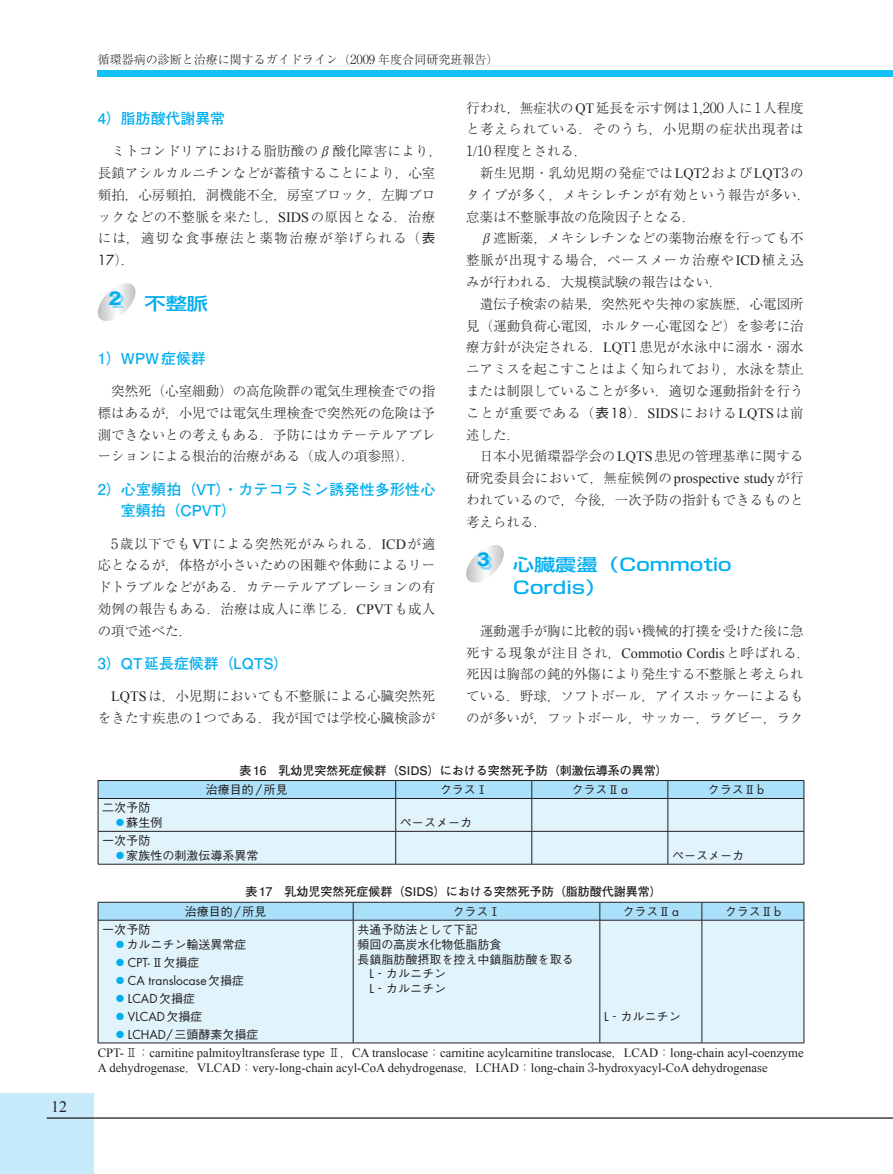
<style>
.page{position:relative;width:893px;height:1174px;background:#fff}
.page>*{position:absolute;margin:0;border:0;box-sizing:border-box;transform-origin:0 0}
.t1{font:500 16.95px/23.4px "Shin Go Pro";color:#00aeef;scale:1.25 1}
.t2{font:700 16.95px "Gothic MB101 Pro";color:#00aeef}
.t3{font:15.9px "Times New Roman";color:#231f20}
.t4{font:700 14.85px/21.8px "Futo Go B101 Pro";letter-spacing:.02em;color:#00aeef}
.t5{font:700 14.85px "Futo Go B101 Pro";color:#00aeef}
.t6{font:300 13.5px/21.8px "Ryumin Pro";color:#231f20;text-align:justify}
.t7{font:300 13.5px/21.8px "Ryumin Pro";letter-spacing:.02em;color:#231f20}
.t8{font:300 13.5px/21.8px "Ryumin Pro";letter-spacing:.025em;color:#231f20}
.t9{font:13.5px "Futura";color:#231f20}
.t10{font:12.6px/14.9px "Times New Roman";color:#231f20}
.t11{font:500 12px/14.9px "Gothic BBB Pro";color:#231f20}
.t12{font:700 12px "Futo Go B101 Pro";color:#231f20}
.t13{font:12px/18px "Futura";color:#231f20}
.t14{font:300 12px "Ryumin Pro";color:#231f20}
.s1{font-size:12.6px}
.s2{font-family:"Times New Roman";font-weight:400;font-size:14.1px}
.s3{font-size:14.1px}
.s4{font-family:"Gothic BBB Pro";font-weight:500}
.s5{font-family:"Futura";font-weight:400}
.s6{font-family:"Ryumin Pro";font-weight:300}
.s7{font-family:"Ryumin Pro";font-weight:300;color:#00aeef}
.s8{font-family:"Ryumin Pro";font-weight:300;font-size:12px}
</style>
<div class="page">
<div style="left:0;top:1093px;width:94px;height:81px;background:#c6eafa"></div>
<div style="left:98px;top:70px;width:795px;height:7px;background:#15c0f2"></div>
<hr style="left:47px;top:1117px;width:846px;height:1px;background:#231f20">
<svg style="left:97px;top:283px;width:39px;height:38px"></svg>
<svg style="left:112px;top:294px;width:12px;height:14px"></svg>
<svg style="left:466px;top:545px;width:38px;height:38px"></svg>
<svg style="left:481px;top:556px;width:11px;height:14px"></svg>
<div style="left:99px;top:799px;width:705px;height:65px;background:#e1f4fc"></div>
<hr style="left:98px;top:798px;width:298px;height:1px;background:#231f20">
<hr style="left:396px;top:798px;width:136px;height:1px;background:#231f20">
<hr style="left:395px;top:798px;width:1px;height:33px;background:#231f20">
<hr style="left:532px;top:798px;width:136px;height:1px;background:#231f20">
<hr style="left:531px;top:798px;width:1px;height:33px;background:#231f20">
<hr style="left:668px;top:798px;width:136px;height:1px;background:#231f20">
<hr style="left:668px;top:798px;width:1px;height:33px;background:#231f20">
<hr style="left:98px;top:831px;width:298px;height:1px;background:#231f20">
<hr style="left:396px;top:831px;width:136px;height:1px;background:#231f20">
<hr style="left:395px;top:831px;width:1px;height:33px;background:#231f20">
<hr style="left:532px;top:831px;width:136px;height:1px;background:#231f20">
<hr style="left:531px;top:831px;width:1px;height:33px;background:#231f20">
<hr style="left:668px;top:831px;width:136px;height:1px;background:#231f20">
<hr style="left:668px;top:831px;width:1px;height:33px;background:#231f20">
<div style="left:98px;top:780px;width:707px;height:18px;background:#aae0f9"></div>
<hr style="left:98px;top:798px;width:1px;height:33px;background:#231f20">
<hr style="left:804px;top:798px;width:1px;height:33px;background:#231f20">
<hr style="left:98px;top:831px;width:1px;height:33px;background:#231f20">
<hr style="left:804px;top:831px;width:1px;height:33px;background:#231f20">
<hr style="left:98px;top:864px;width:298px;height:1px;background:#231f20">
<hr style="left:396px;top:864px;width:136px;height:1px;background:#231f20">
<hr style="left:532px;top:864px;width:136px;height:1px;background:#231f20">
<hr style="left:668px;top:864px;width:136px;height:1px;background:#231f20">
<div style="left:99px;top:921px;width:705px;height:121px;background:#e1f4fc"></div>
<hr style="left:98px;top:920px;width:255px;height:1px;background:#231f20">
<hr style="left:600px;top:920px;width:102px;height:1px;background:#231f20">
<hr style="left:702px;top:920px;width:102px;height:1px;background:#231f20">
<hr style="left:702px;top:920px;width:1px;height:33px;background:#231f20">
<svg style="left:702px;top:953px;width:1px;height:89px"></svg>
<svg style="left:98px;top:902px;width:707px;height:18px;background:#a1d3eb"></svg>
<hr style="left:98px;top:920px;width:1px;height:33px;background:#231f20">
<hr style="left:804px;top:920px;width:1px;height:33px;background:#231f20">
<svg style="left:98px;top:953px;width:1px;height:89px"></svg>
<svg style="left:804px;top:953px;width:1px;height:89px"></svg>
<hr style="left:98px;top:1042px;width:255px;height:1px;background:#231f20">
<hr style="left:600px;top:1042px;width:102px;height:1px;background:#231f20">
<hr style="left:702px;top:1042px;width:102px;height:1px;background:#231f20">
<hr style="left:353px;top:920px;width:247px;height:1px;background:#231f20">
<hr style="left:353px;top:920px;width:1px;height:33px;background:#231f20">
<hr style="left:600px;top:920px;width:1px;height:33px;background:#231f20">
<svg style="left:353px;top:953px;width:1px;height:89px"></svg>
<svg style="left:600px;top:953px;width:1px;height:89px"></svg>
<hr style="left:353px;top:1042px;width:247px;height:1px;background:#231f20">
<p class="t3" style="left:51px;top:1097px;width:17px">12</p>
<p class="t14" style="left:98px;top:51px;width:402px">循環器病の診断と治療に関するガイドライン（<span class="s1">2009</span> 年度合同研究班報告）</p>
<p class="t6" style="left:466px;top:95px;width:339px">行われ，無症状の<span class="s2">QT</span>延長を示す例は<span class="s3">1</span><span class="s2">,</span><span class="s3">200</span>人に<span class="s3">1</span>人程度と考えられている．そのうち，小児期の症状出現者は<span class="s3">1</span><span class="s2">/</span><span class="s3">10</span>程度とされる．</p>
<p class="t8" style="left:466px;top:161px;width:346px;text-indent:14px">新生児期・乳幼児期の発症では<span class="s2">LQT</span><span class="s3">2</span>および<span class="s2">LQT</span><span class="s3">3</span>のタイプが多く，メキシレチンが有効という報告が多い．怠薬は不整脈事故の危険因子となる．</p>
<p class="t6" style="left:466px;top:226px;width:339px;text-indent:14px">β遮断薬，メキシレチンなどの薬物治療を行っても不整脈が出現する場合，ペースメーカ治療や<span class="s2">ICD</span>植え込みが行われる．大規模試験の報告はない．</p>
<p class="t6" style="left:466px;top:292px;width:339px;text-indent:14px">遺伝子検索の結果，突然死や失神の家族歴，心電図所見（運動負荷心電図，ホルター心電図など）を参考に治療方針が決定される．<span class="s2">LQT</span><span class="s3">1</span>患児が水泳中に溺水・溺水ニアミスを起こすことはよく知られており，水泳を禁止または制限していることが多い．適切な運動指針を行うことが重要である（<span class="s4">表</span><span class="s5">18</span>）．<span class="s2">SIDS</span>における<span class="s2">LQTS</span>は前述した．</p>
<p class="t6" style="left:466px;top:444px;width:339px;text-indent:14px">日本小児循環器学会の<span class="s2">LQTS</span>患児の管理基準に関する研究委員会において，無症候例の<span class="s2">prospective study</span>が行われているので，今後，一次予防の指針もできるものと考えられる．</p>
<p class="t2" style="left:477px;top:546px;width:14px">3</p>
<p class="t1" style="left:513px;top:550px;width:177px">心臓震盪（Commotio<br>Cordis）</p>
<p class="t6" style="left:466px;top:618px;width:346px;text-align:center">運動選手が胸に比較的弱い機械的打撲を受けた後に急<br>死する現象が注目され，<span class="s2">Commotio Cordis</span>と呼ばれる．死因は胸部の鈍的外傷により発生する不整脈と考えられている．野球，ソフトボール，アイスホッケーによるものが多いが，フットボール，サッカー，ラグビー，ラク</p>
<p class="t12" style="left:240px;top:760px;width:430px">表16　乳幼児突然死症候群（SIDS）における突然死予防（刺激伝導系の異常）</p>
<p class="t11" style="left:206px;top:780px;width:83px">治療目的<span class="s5">/</span>所見</p>
<p class="t11" style="left:440px;top:780px;width:50px">クラスⅠ</p>
<p class="t11" style="left:572px;top:780px;width:58px">クラスⅡ<span class="s5">a</span></p>
<p class="t11" style="left:708px;top:780px;width:58px">クラスⅡ<span class="s5">b</span></p>
<p class="t5" style="left:98px;top:106px;width:129px">4）脂肪酸代謝異常</p>
<p class="t7" style="left:98px;top:139px;width:346px;text-indent:14px">ミトコンドリアにおける脂肪酸のβ酸化障害により，長鎖アシルカルニチンなどが蓄積することにより，心室頻拍，心房頻拍，洞機能不全，房室ブロック，左脚ブロックなどの不整脈を来たし，<span class="s2">SIDS</span>の原因となる．治療には，適切な食事療法と薬物治療が挙げられる（<span class="s4">表</span></p>
<p class="t9" style="left:98px;top:251px;width:38px">17<span class="s6">）．</span></p>
<p class="t2" style="left:108px;top:284px;width:14px">2</p>
<p class="t1" style="left:144px;top:290px;width:53px">不整脈</p>
<p class="t5" style="left:98px;top:346px;width:109px">1）WPW症候群</p>
<p class="t6" style="left:98px;top:379px;width:339px;text-indent:14px">突然死（心室細動）の高危険群の電気生理検査での指標はあるが，小児では電気生理検査で突然死の危険は予測できないとの考えもある．予防にはカテーテルアブレーションによる根治的治療がある（成人の項参照）．</p>
<p class="t4" style="left:121px;top:476px;width:316px;text-indent:-23px">2）心室頻拍（VT）・カテコラミン誘発性多形性心室頻拍（CPVT）</p>
<p class="t6" style="left:98px;top:531px;width:339px;text-indent:14px"><span class="s3">5</span>歳以下でも<span class="s2">VT</span>による突然死がみられる．<span class="s2">ICD</span>が適応となるが，体格が小さいための困難や体動によるリードトラブルなどがある．カテーテルアブレーションの有効例の報告もある．治療は成人に準じる．<span class="s2">CPVT</span>も成人の項で述べた．</p>
<p class="t5" style="left:98px;top:651px;width:192px">3）QT延長症候群（LQTS）</p>
<p class="t6" style="left:98px;top:684px;width:339px;text-align:right"><span class="s2">LQTS</span>は，小児期においても不整脈による心臓突然死をきたす疾患の<span class="s3">1</span>つである．我が国では学校心臓検診が</p>
<p class="t11" style="left:114px;top:798px;width:50px;text-indent:-12px">二次予防<span class="s7">◦</span>蘇生例</p>
<p class="t11" style="left:114px;top:831px;width:146px;text-indent:-12px">一次予防<br><span class="s7">◦</span>家族性の刺激伝導系異常</p>
<p class="t11" style="left:400px;top:813px;width:74px">ペースメーカ</p>
<p class="t11" style="left:672px;top:846px;width:74px">ペースメーカ</p>
<p class="t12" style="left:246px;top:882px;width:418px">表17　乳幼児突然死症候群（SIDS）における突然死予防（脂肪酸代謝異常）</p>
<p class="t11" style="left:185px;top:902px;width:83px">治療目的<span class="s5">/</span>所見</p>
<p class="t11" style="left:452px;top:902px;width:50px">クラスⅠ</p>
<p class="t11" style="left:623px;top:902px;width:58px">クラスⅡ<span class="s5">a</span></p>
<p class="t11" style="left:725px;top:902px;width:58px">クラスⅡ<span class="s5">b</span></p>
<p class="t11" style="left:114px;top:920px;width:134px;text-indent:-12px">一次予防<br><span class="s7">◦</span>カルニチン輸送異常症</p>
<p class="t11" style="left:357px;top:920px;width:122px">共通予防法として下記</p>
<p class="t11" style="left:357px;top:935px;width:146px">頻回の高炭水化物低脂肪食</p>
<p class="t11" style="left:357px;top:950px;width:218px">長鎖脂肪酸摂取を控え中鎖脂肪酸を取る</p>
<p class="t11" style="left:369px;top:965px;width:78px"><span class="s5">L</span>‐カルニチン</p>
<p class="t11" style="left:369px;top:980px;width:78px"><span class="s5">L</span>‐カルニチン</p>
<p class="t13" style="left:114px;top:953px;width:131px"><span class="s7">◦</span>CPT-<span class="s4">Ⅱ欠損症<br></span><span class="s7">◦</span>CA translocase<span class="s4">欠損症</span><span class="s7">◦</span>LCAD<span class="s4">欠損症</span><span class="s7">◦</span>VLCAD<span class="s4">欠損症</span></p>
<p class="t11" style="left:604px;top:1007px;width:78px"><span class="s5">L</span>‐カルニチン</p>
<p class="t11" style="left:114px;top:1025px;width:146px"><span class="s7">◦</span><span class="s5">LCHAD/</span>三頭酵素欠損症</p>
<p class="t10" style="left:98px;top:1045px;width:707px">CPT-<span class="s8">Ⅱ：</span>carnitine palmitoyltransferase type <span class="s8">Ⅱ，</span>CA translocase<span class="s8">：</span>carnitine acylcarnitine translocase<span class="s8">，</span>LCAD<span class="s8">：</span>long-chain acyl-coenzyme<br>A dehydrogenase<span class="s8">，</span>VLCAD<span class="s8">：</span>very-long-chain acyl-CoA dehydrogenase<span class="s8">，</span>LCHAD<span class="s8">：</span>long-chain <span class="s6">3</span>-hydroxyacyl-CoA dehydrogenase</p>
</div>
